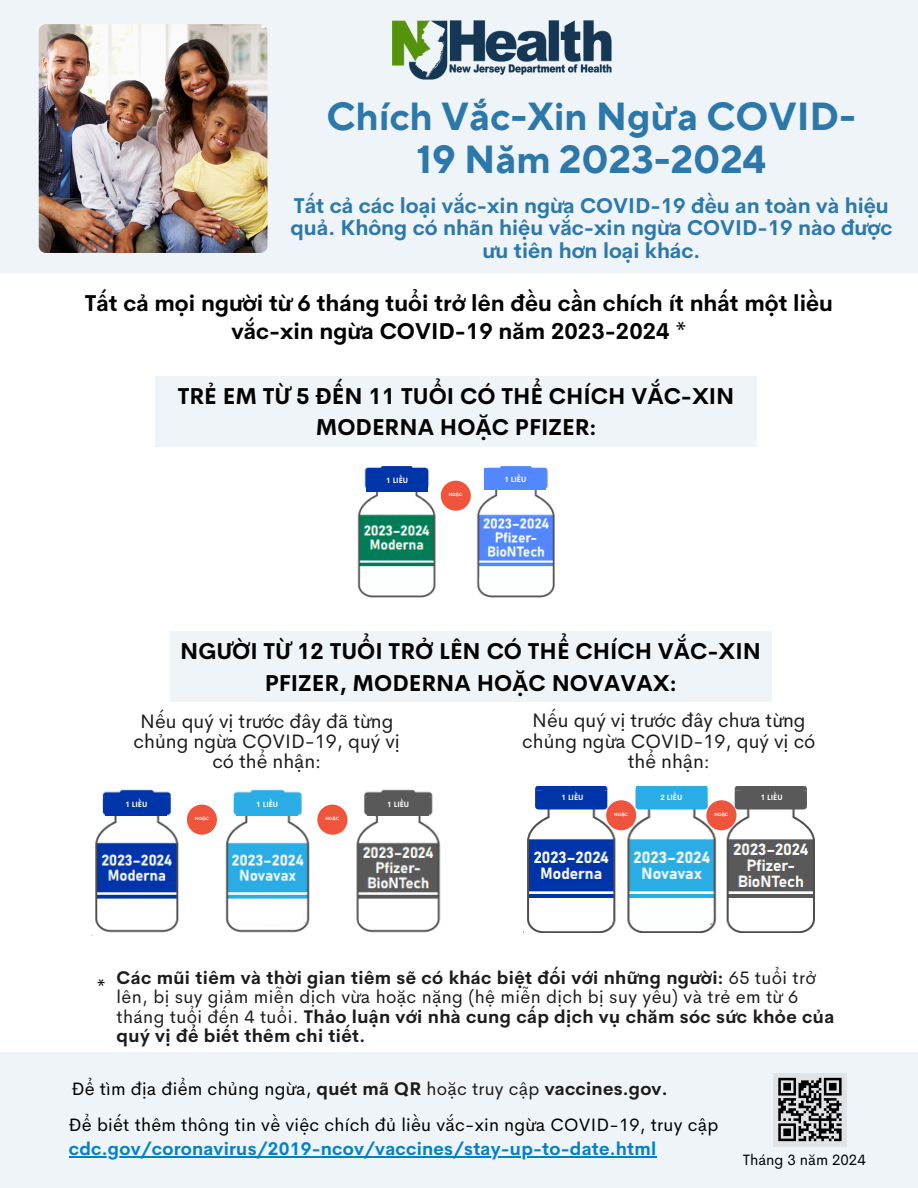
<style>
.page{position:relative;width:918px;height:1188px;background:#fff}
.page>*{position:absolute;margin:0;border:0;box-sizing:border-box;transform-origin:0 0}
.t1{font:700 39px/42.8px "TT Norms Pro";color:#2d78aa;text-align:center}
.t2{font:700 22.5px/31.5px "Cerebri Sans";color:#020202;text-align:center}
.t3{font:700 21px/22.5px "Cerebri Sans";color:#2d78aa;text-align:center}
.t4{font:19.5px/20.2px "Cerebri Sans";color:#1e1b1b;text-align:center}
.t5{font:700 18px/19.2px "Cerebri Sans";letter-spacing:.02em;color:#1e1b1b}
.t6{font:18px "Cerebri Sans";letter-spacing:.015em;color:#000}
.t7{font:700 18px "Cerebri Sans";letter-spacing:.015em;color:#0082c8}
.t8{font:700 18px "Cerebri Sans";color:#000}
.t9{font:15px "Cerebri Sans";color:#020202}
.t10{font:700 7.5px "Cerebri Sans";color:#fff}
.t11{font:700 4.5px "Cerebri Sans";color:#fff}
.s1{font-weight:400}
.s2{font-weight:700;color:#1e1b1b}
.s3{color:#1e1b1b}
</style>
<div class="page">
<div style="left:0;top:0;width:918px;height:274px;background:#eef4f8"></div>
<img style="left:39px;top:24px;width:228px;height:229px;border-radius:7px">
<div style="left:170px;top:631px;width:602px;height:71px;background:#eff4f8"></div>
<img style="left:95px;top:789px;width:346px;height:144px">
<div style="left:99px;top:900px;width:75px;height:22px;background:#fff"></div>
<div style="left:231px;top:900px;width:72px;height:22px;background:#fff"></div>
<div style="left:359px;top:900px;width:75px;height:22px;background:#fff"></div>
<img style="left:523px;top:786px;width:292px;height:146px">
<div style="left:534px;top:903px;width:78px;height:22px;background:#fff"></div>
<div style="left:733px;top:903px;width:78px;height:22px;background:#fff"></div>
<svg style="left:630px;top:899px;width:83px;height:32px"></svg>
<div style="left:155px;top:376px;width:602px;height:71px;background:#eff4f8"></div>
<img style="left:357px;top:466px;width:198px;height:132px">
<div style="left:361px;top:569px;width:72px;height:24px;background:#fdfefe;border-radius:12px"></div>
<div style="left:479px;top:569px;width:71px;height:24px;background:#fdfefe;border-radius:12px"></div>
<div style="left:0;top:1052px;width:918px;height:136px;background:#eff4f8"></div>
<div style="left:773px;top:1073px;width:74px;height:73px;background:#dfe3e6"></div>
<svg style="left:778px;top:1078px;width:64px;height:63px"></svg>
<hr style="left:69px;top:1157px;width:588px;height:1px;background:#0082c8">
<div style="left:366px;top:470px;width:62px;height:21px;background:#0034a9"></div>
<div style="left:485px;top:468px;width:61px;height:22px;background:#5287ff"></div>
<div style="left:106px;top:794px;width:61px;height:21px;background:#0034a9"></div>
<div style="left:236px;top:794px;width:62px;height:21px;background:#29ade4"></div>
<div style="left:367px;top:794px;width:62px;height:21px;background:#595959"></div>
<div style="left:542px;top:786px;width:61px;height:22px;background:#0034a9"></div>
<div style="left:741px;top:786px;width:62px;height:22px;background:#595959"></div>
<div style="left:441px;top:481px;width:30px;height:30px;background:#ef543d;border-radius:50%"></div>
<div style="left:187px;top:805px;width:30px;height:30px;background:#ef543d;border-radius:50%"></div>
<div style="left:317px;top:805px;width:30px;height:30px;background:#ef543d;border-radius:50%"></div>
<div style="left:606px;top:800px;width:30px;height:30px;background:#ef543d;border-radius:50%"></div>
<div style="left:706px;top:800px;width:31px;height:30px;background:#ef543d;border-radius:50%"></div>
<div style="left:636px;top:786px;width:70px;height:22px;background:#29ade4"></div>
<img style="left:382px;top:9px;width:239px;height:75px">
<p class="t1" style="left:327px;top:97px;width:531px">Chích Vắc-Xin Ngừa COVID-<br>19 Năm 2023-2024</p>
<h6 class="t3" style="left:290px;top:194px;width:604px">Tất cả các loại vắc-xin ngừa COVID-19 đều an toàn và hiệu quả. Không có nhãn hiệu vắc-xin ngừa COVID-19 nào được ưu tiên hơn loại khác.</h6>
<h6 class="t2" style="left:85px;top:289px;width:750px;line-height:28.2px">Tất cả mọi người từ 6 tháng tuổi trở lên đều cần chích ít nhất một liều vắc-xin ngừa COVID-19 năm 2023-2024 *</h6>
<p class="t2" style="left:178px;top:380px;width:558px">TRẺ EM TỪ 5 ĐẾN 11 TUỔI CÓ THỂ CHÍCH VẮC-XIN<br>MODERNA HOẶC PFIZER:</p>
<p class="t10" style="left:386px;top:476px;width:23px">1 LIỀU</p>
<h6 class="t10" style="left:504px;top:474px;width:23px">1 LIỀU</h6>
<h6 class="t11" style="left:449px;top:492px;width:15px">HOẶC</h6>
<p class="t2" style="left:180px;top:635px;width:582px">NGƯỜI TỪ 12 TUỔI TRỞ LÊN CÓ THỂ CHÍCH VẮC-XIN<br>PFIZER, MODERNA HOẶC NOVAVAX:</p>
<h3 class="t4" style="left:134px;top:711px;width:268px">Nếu quý vị trước đây đã từng chủng ngừa COVID-19, quý vị có thể nhận:</h3>
<h3 class="t4" style="left:522px;top:710px;width:295px">Nếu quý vị trước đây chưa từng chủng ngừa COVID-19, quý vị có thể nhận:</h3>
<p class="t10" style="left:125px;top:800px;width:23px">1 LIỀU</p>
<h6 class="t10" style="left:256px;top:800px;width:23px">1 LIỀU</h6>
<p class="t10" style="left:387px;top:800px;width:23px">1 LIỀU</p>
<h4 class="t11" style="left:195px;top:816px;width:15px">HOẶC</h4>
<p class="t11" style="left:325px;top:816px;width:15px">HOẶC</p>
<h6 class="t10" style="left:562px;top:792px;width:23px">1 LIỀU</h6>
<p class="t10" style="left:761px;top:792px;width:23px">1 LIỀU</p>
<p class="t10" style="left:660px;top:792px;width:23px">2 LIỀU</p>
<h4 class="t11" style="left:614px;top:812px;width:15px">HOẶC</h4>
<h4 class="t11" style="left:715px;top:812px;width:15px">HOẶC</h4>
<h6 class="t8" style="left:97px;top:975px;width:10px">*</h6>
<p class="t5" style="left:117px;top:968px;width:719px">Các mũi tiêm và thời gian tiêm sẽ có khác biệt đối với những người: <span class="s1">65 tuổi trở lên, bị suy giảm miễn dịch vừa hoặc nặng (hệ miễn dịch bị suy yếu) và trẻ em từ 6 tháng tuổi đến 4 tuổi.</span> Thảo luận với nhà cung cấp dịch vụ chăm sóc sức khỏe của quý vị để biết thêm chi tiết.</p>
<h2 class="t6" style="left:72px;top:1077px;width:597px">Để tìm địa điểm chủng ngừa, <span class="s2">quét mã QR</span> <span class="s3">hoặc truy cập</span> <span class="s2">vaccines.gov.</span></h2>
<h4 class="t6" style="left:69px;top:1113px;width:651px">Để biết thêm thông tin về việc chích đủ liều vắc-xin ngừa COVID-19, truy cập</h4>
<p class="t7" style="left:69px;top:1137px;width:589px">cdc.gov/coronavirus/2019-ncov/vaccines/stay-up-to-date.html</p>
<h4 class="t9" style="left:743px;top:1150px;width:125px">Tháng 3 năm 2024</h4>
</div>
